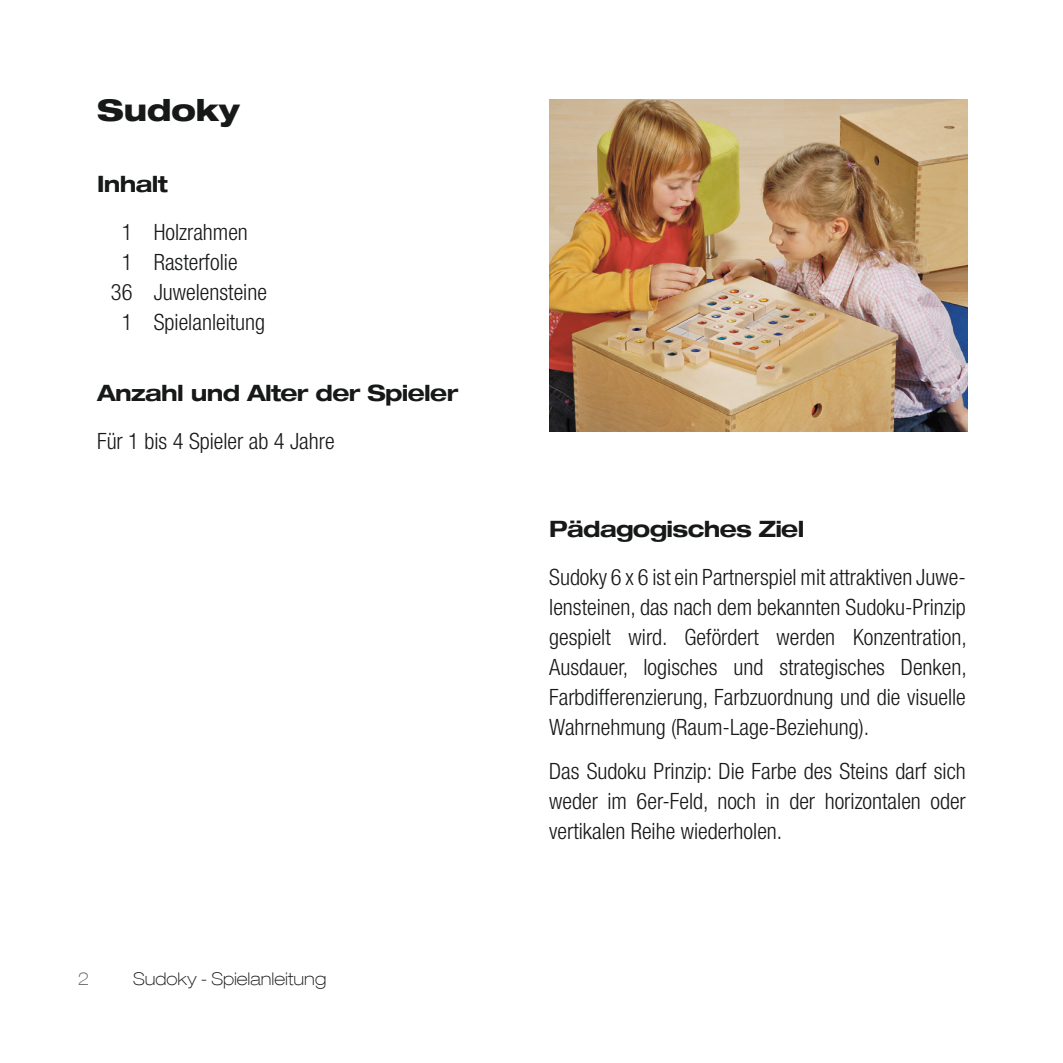
<style>
.page{position:relative;width:1063px;height:1063px;background:#fff}
.page>*{position:absolute;margin:0;border:0;box-sizing:border-box;transform-origin:0 0}
.Produktname{font:800 expanded 30px "Helvetica Neue LT Com";color:#171818}
.Text{font:300 condensed 22.5px/30px "Helvetica Neue LT Com";color:#171818;text-align:justify}
.Liste__Inhalt{font:300 condensed 22.5px "Helvetica Neue LT Com";color:#171818}
.Überschrift_1{font:700 expanded 22.5px "Helvetica Neue LT Com";letter-spacing:-.03em;color:#171818}
.Paginierung_unten_li{font:100 expanded 17.5px "Helvetica Neue LT Com";color:#171818}
.t1{font:100 expanded 17.5px "Helvetica Neue LT Com";color:#5d5d5c}
</style>
<div class="page">
<img style="left:549px;top:99px;width:419px;height:333px">
<p class="Produktname" style="left:97px;top:91px;width:144px">Sudoky</p>
<p class="Überschrift_1" style="left:97px;top:170px;width:72px">Inhalt</p>
<p class="Liste__Inhalt" style="left:122px;top:219px;width:128px">1 Holzrahmen</p>
<p class="Liste__Inhalt" style="left:122px;top:249px;width:117px">1 Rasterfolie</p>
<p class="Liste__Inhalt" style="left:111px;top:279px;width:158px">36 Juwelensteine</p>
<p class="Liste__Inhalt" style="left:122px;top:309px;width:145px">1 Spielanleitung</p>
<p class="Überschrift_1" style="left:97px;top:378px;width:363px">Anzahl und Alter der Spieler</p>
<p class="Text" style="left:97px;top:426px;width:239px">Für 1 bis 4 Spieler ab 4 Jahre</p>
<p class="t1" style="left:78px;top:968px;width:13px">2</p>
<p class="Paginierung_unten_li" style="left:133px;top:968px;width:195px">Sudoky - Spielanleitung</p>
<p class="Überschrift_1" style="left:549px;top:514px;width:257px">Pädagogisches Ziel</p>
<p class="Text" style="left:549px;top:562px;width:419px">Sudoky 6 x 6 ist ein Partnerspiel mit attraktiven Juwe&shy;lensteinen, das nach dem bekannten Sudoku-Prinzip gespielt wird. Gefördert werden Konzentration, Ausdauer, logisches und strategisches Denken, Farbdifferenzierung, Farbzuordnung und die visuelle Wahrnehmung (Raum-Lage-Beziehung).</p>
<p class="Text" style="left:549px;top:756px;width:418px">Das Sudoku Prinzip: Die Farbe des Steins darf sich weder im 6er-Feld, noch in der horizontalen oder vertikalen Reihe wiederholen.</p>
</div>
